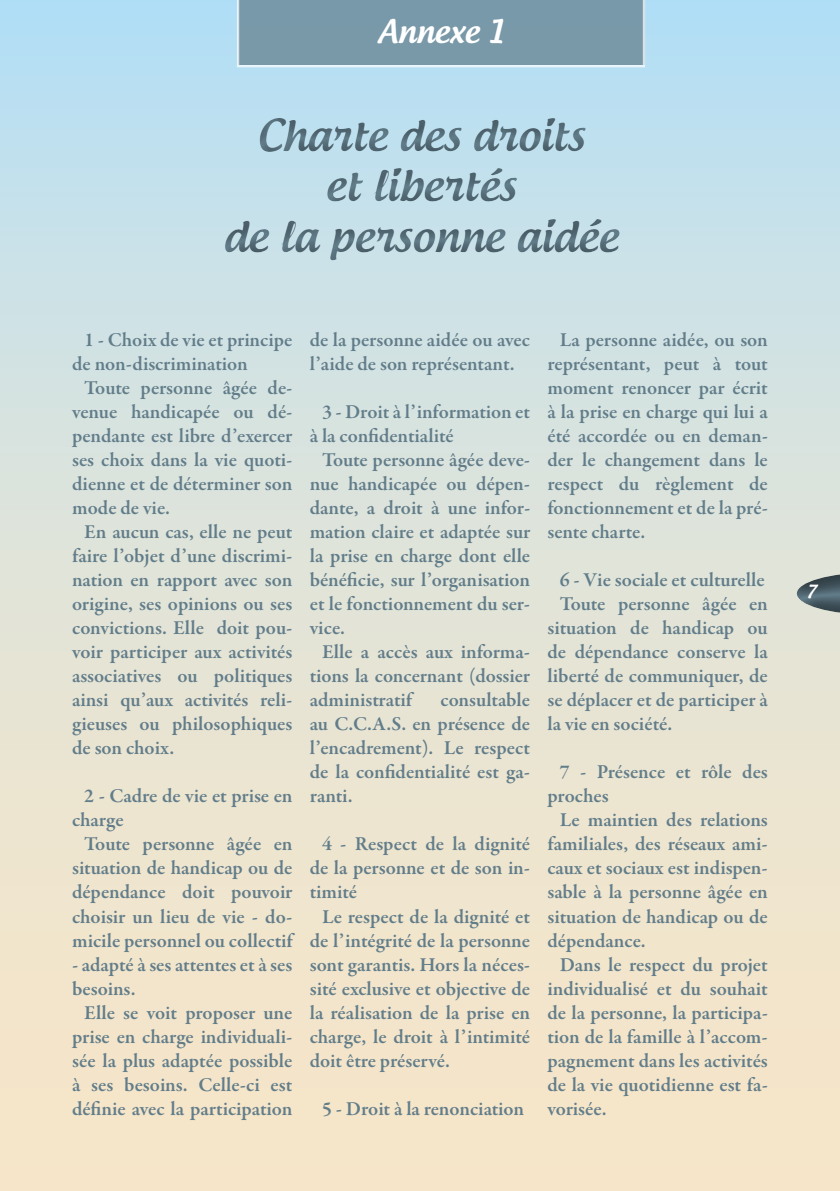
<style>
.page{position:relative;width:840px;height:1191px;background:#fff}
.page>*{position:absolute;margin:0;border:0;box-sizing:border-box;transform-origin:0 0}
.t1{font:500 42px/50.4px "Androgyne";color:#627d8a;text-align:center}
.t2{font:500 31px "Androgyne";color:#fff}
.t3{font:600 20px/24px "Garamond Premr Pro";color:#627d8a;text-align:justify}
.t4{font:500 17.2px "Androgyne";color:#fff}
</style>
<div class="page">
<div style="left:0;top:0;width:839px;height:1191px;background:linear-gradient(to bottom,#bae0f2,#ffe6c3)"></div>
<div style="left:793px;top:572px;width:46px;height:45px;background:#000;opacity:.5"></div>
<div style="left:237px;top:0;width:407px;height:67px;background:#7999a9"></div>
<div style="left:205px;top:93px;width:434px;height:192px;background:#000;opacity:.5"></div>
<h2 class="t2" style="left:378px;top:11px;width:127px">Annexe 1</h2>
<h1 class="t1" style="left:223px;top:110px;width:396px">Charte des droits<br>et libertés<br>de la personne aidée</h1>
<p class="t3" style="left:72px;top:328px;width:222px;text-indent:12px">1 - Choix de vie et principe de non-discrimination</p>
<p class="t3" style="left:72px;top:376px;width:222px;text-indent:12px">Toute personne âgée de&shy;venue handicapée ou dé&shy;pendante est libre d’exercer ses choix dans la vie quoti&shy;dienne et de déterminer son mode de vie.</p>
<p class="t3" style="left:72px;top:520px;width:222px;text-indent:12px">En aucun cas, elle ne peut faire l’objet d’une discrimi&shy;nation en rapport avec son origine, ses opinions ou ses convictions. Elle doit pou&shy;voir participer aux activités associatives ou politiques ainsi qu’aux activités reli&shy;gieuses ou philosophiques de son choix.</p>
<p class="t3" style="left:72px;top:784px;width:222px;text-indent:12px">2 - Cadre de vie et prise en charge</p>
<p class="t3" style="left:72px;top:832px;width:222px;text-indent:12px">Toute personne âgée en situation de handicap ou de dépendance doit pouvoir choisir un lieu de vie - do&shy;micile personnel ou collectif</p>
<p class="t3" style="left:72px;top:952px;width:222px">- adapté à ses attentes et à ses besoins.</p>
<p class="t3" style="left:72px;top:1000px;width:222px;text-indent:12px">Elle se voit proposer une prise en charge individuali&shy;sée la plus adaptée possible à ses besoins. Celle-ci est définie avec la participation</p>
<p class="t3" style="left:309px;top:328px;width:222px">de la personne aidée ou avec l’aide de son représentant.</p>
<p class="t3" style="left:309px;top:400px;width:222px;text-indent:12px">3 - Droit à l’information et à la confidentialité</p>
<p class="t3" style="left:309px;top:448px;width:222px;text-indent:12px">Toute personne âgée deve&shy;nue handicapée ou dépen&shy;dante, a droit à une infor&shy;mation claire et adaptée sur la prise en charge dont elle bénéficie, sur l’organisation et le fonctionnement du ser&shy;vice.</p>
<p class="t3" style="left:309px;top:640px;width:222px;text-indent:12px">Elle a accès aux informa&shy;tions la concernant (dossier administratif</p>
<p class="t3" style="left:309px;top:688px;width:222px;text-indent:131px">consultable au C.C.A.S. en présence de l’encadrement). Le respect de la confidentialité est ga&shy;ranti.</p>
<p class="t3" style="left:309px;top:832px;width:222px;text-indent:12px">4 - Respect de la dignité de la personne et de son in&shy;timité</p>
<p class="t3" style="left:309px;top:904px;width:222px;text-indent:12px">Le respect de la dignité et de l’intégrité de la personne sont garantis. Hors la néces&shy;sité exclusive et objective de la réalisation de la prise en charge, le droit à l’intimité doit être préservé.</p>
<p class="t3" style="left:322px;top:1096px;width:203px">5 - Droit à la renonciation</p>
<p class="t3" style="left:547px;top:328px;width:222px;text-indent:12px">La personne aidée, ou son représentant, peut à tout moment renoncer par écrit à la prise en charge qui lui a été accordée ou en deman&shy;der le changement dans le respect du règlement de fonctionnement et de la pré&shy;sente charte.</p>
<p class="t3" style="left:559px;top:568px;width:206px">6 - Vie sociale et culturelle</p>
<p class="t3" style="left:559px;top:592px;width:209px">Toute personne âgée en</p>
<p class="t3" style="left:547px;top:616px;width:222px">situation de handicap ou</p>
<p class="t3" style="left:547px;top:640px;width:222px">de dépendance conserve la</p>
<p class="t3" style="left:547px;top:664px;width:222px">liberté de communiquer, de</p>
<p class="t3" style="left:547px;top:688px;width:222px">se déplacer et de participer à</p>
<p class="t3" style="left:547px;top:712px;width:126px">la vie en société.</p>
<p class="t3" style="left:547px;top:760px;width:222px;text-indent:12px">7 - Présence et rôle des proches</p>
<p class="t3" style="left:547px;top:808px;width:222px;text-indent:12px">Le maintien des relations familiales, des réseaux ami&shy;caux et sociaux est indispen&shy;sable à la personne âgée en situation de handicap ou de dépendance.</p>
<p class="t3" style="left:547px;top:952px;width:222px;text-indent:12px">Dans le respect du projet individualisé et du souhait de la personne, la participa&shy;tion de la famille à l’accom&shy;pagnement dans les activités de la vie quotidienne est fa&shy;vorisée.</p>
<p class="t4" style="left:807px;top:581px;width:10px">7</p>
</div>
